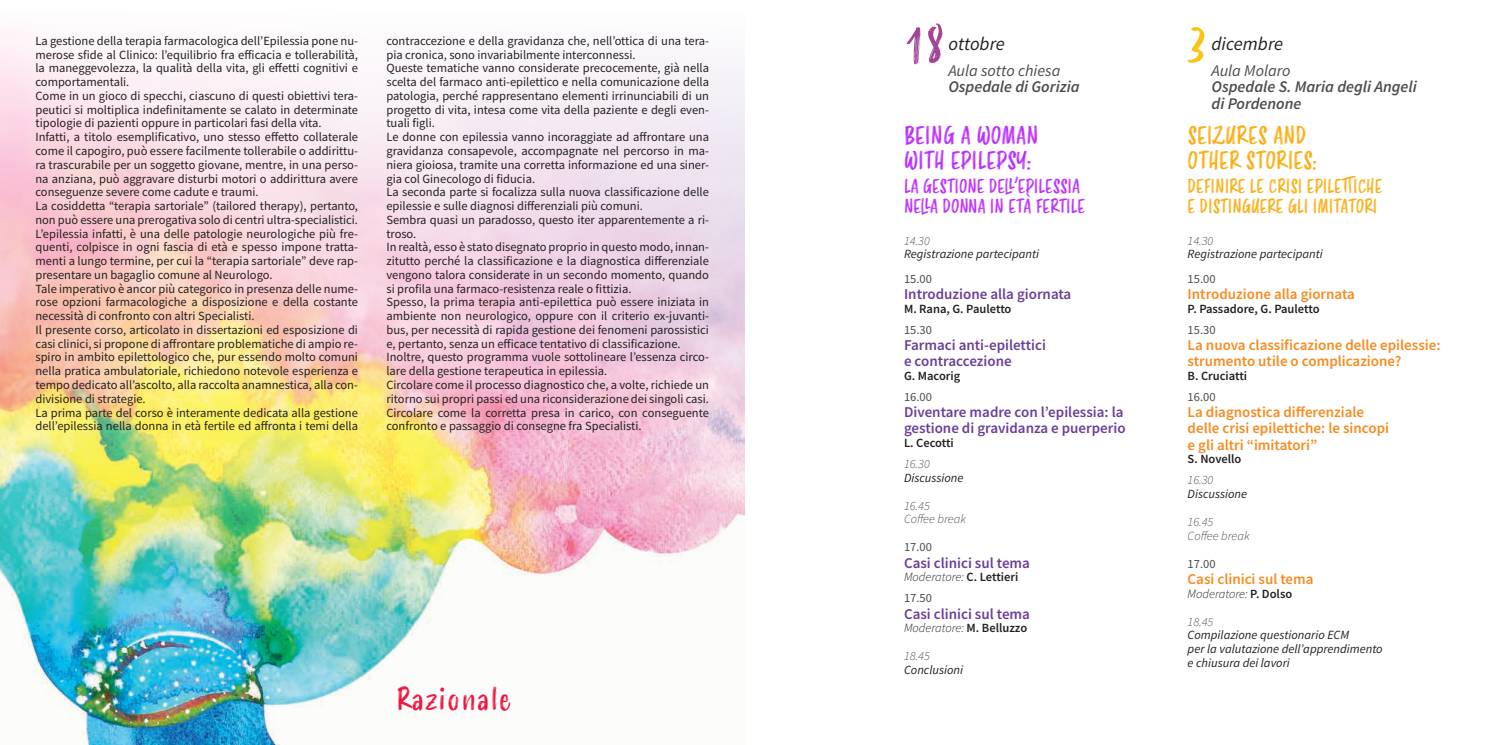
<style>
.page{position:relative;width:1489px;height:745px;background:#fff}
.page>*{position:absolute;margin:0;border:0;box-sizing:border-box;transform-origin:0 0}
.t1{font:51.25px "Smoothy";color:#a34499}
.t2{font:51.25px "Smoothy";color:#fec210}
.t3{font:30px "Smoothy";letter-spacing:.05em;color:#ed1844}
.t4{font:23.75px/25px "Smoothy";color:#bb30ff}
.t5{font:23.75px/25px "Smoothy";letter-spacing:-.005em;color:#faaf18}
.t6{font:18.75px/20px "Smoothy";letter-spacing:-.01em;color:#faaf18}
.t7{font:18.75px/20px "Smoothy";letter-spacing:-.01em;color:#bb30ff}
.t8{font:italic 18.75px "Source Sans Pro";color:#231f20}
.t9{font:italic 600 16.25px/16.2px "Source Sans Pro";color:#4b4c4d}
.t10{font:italic 16.25px "Source Sans Pro";color:#4b4c4d}
.t11{font:600 15px/16.2px "Source Sans Pro";color:#f68b1f}
.t12{font:600 15px/16.2px "Source Sans Pro";color:#6b3e98}
.t13{font:12.5px/13.8px "Source Sans Pro";color:#231f20;text-align:justify}
.t14{font:italic 12.5px/13.8px "Source Sans Pro";color:#231f20}
.t15{font:600 12.5px "Source Sans Pro";color:#231f20}
.t16{font:italic 300 12.5px "Source Sans Pro";color:#4b4c4d}
.t17{font:italic 300 12.5px "Source Sans Pro";color:#231f20}
.t18{font:12.5px "Source Sans Pro";color:#4b4c4d}
.s1{font-weight:400}
.s2{font-weight:600;font-style:normal}
</style>
<div class="page">
<img style="left:0;top:36px;width:744px;height:708px">
<p class="t13" style="left:35px;top:34px;width:324px">La gestione della terapia farmacologica dell’Epilessia pone nu&shy;merose sfide al Clinico: l’equilibrio fra efficacia e tollerabilità, la maneggevolezza, la qualità della vita, gli effetti cognitivi e comportamentali.</p>
<p class="t13" style="left:35px;top:89px;width:324px">Come in un gioco di specchi, ciascuno di questi obiettivi tera&shy;peutici si moltiplica indefinitamente se calato in determinate tipologie di pazienti oppure in particolari fasi della vita.</p>
<p class="t13" style="left:35px;top:130px;width:324px">Infatti, a titolo esemplificativo, uno stesso effetto collaterale come il capogiro, può essere facilmente tollerabile o addirittu&shy;ra trascurabile per un soggetto giovane, mentre, in una perso&shy;na anziana, può aggravare disturbi motori o addirittura avere conseguenze severe come cadute e traumi.</p>
<p class="t13" style="left:35px;top:199px;width:324px">La cosiddetta “terapia sartoriale” (tailored therapy), pertanto, non può essere una prerogativa solo di centri ultra-specialistici.</p>
<p class="t13" style="left:35px;top:226px;width:324px">L’epilessia infatti, è una delle patologie neurologiche più fre&shy;quenti, colpisce in ogni fascia di età e spesso impone tratta&shy;menti a lungo termine, per cui la “terapia sartoriale” deve rap&shy;presentare un bagaglio comune al Neurologo.</p>
<p class="t13" style="left:35px;top:281px;width:324px">Tale imperativo è ancor più categorico in presenza delle nume&shy;rose opzioni farmacologiche a disposizione e della costante necessità di confronto con altri Specialisti.</p>
<p class="t13" style="left:35px;top:322px;width:324px">Il presente corso, articolato in dissertazioni ed esposizione di casi clinici, si propone di affrontare problematiche di ampio re&shy;spiro in ambito epilettologico che, pur essendo molto comuni nella pratica ambulatoriale, richiedono notevole esperienza e tempo dedicato all’ascolto, alla raccolta anamnestica, alla con&shy;divisione di strategie.</p>
<p class="t13" style="left:35px;top:405px;width:324px">La prima parte del corso è interamente dedicata alla gestione dell’epilessia nella donna in età fertile ed affronta i temi della</p>
<p class="t13" style="left:386px;top:34px;width:324px">contraccezione e della gravidanza che, nell’ottica di una tera&shy;pia cronica, sono invariabilmente interconnessi.</p>
<p class="t13" style="left:386px;top:61px;width:324px">Queste tematiche vanno considerate precocemente, già nella scelta del farmaco anti-epilettico e nella comunicazione della patologia, perché rappresentano elementi irrinunciabili di un progetto di vita, intesa come vita della paziente e degli even&shy;tuali figli.</p>
<p class="t13" style="left:386px;top:130px;width:324px">Le donne con epilessia vanno incoraggiate ad affrontare una gravidanza consapevole, accompagnate nel percorso in ma&shy;niera gioiosa, tramite una corretta informazione ed una siner&shy;gia col Ginecologo di fiducia.</p>
<p class="t13" style="left:386px;top:185px;width:324px">La seconda parte si focalizza sulla nuova classificazione delle epilessie e sulle diagnosi differenziali più comuni.</p>
<p class="t13" style="left:386px;top:212px;width:324px">Sembra quasi un paradosso, questo iter apparentemente a ri&shy;troso.</p>
<p class="t13" style="left:386px;top:240px;width:324px">In realtà, esso è stato disegnato proprio in questo modo, innan&shy;zitutto perché la classificazione e la diagnostica differenziale vengono talora considerate in un secondo momento, quando si profila una farmaco-resistenza reale o fittizia.</p>
<p class="t13" style="left:386px;top:295px;width:324px">Spesso, la prima terapia anti-epilettica può essere iniziata in ambiente non neurologico, oppure con il criterio ex-juvanti&shy;bus, per necessità di rapida gestione dei fenomeni parossistici e, pertanto, senza un efficace tentativo di classificazione.</p>
<p class="t13" style="left:386px;top:350px;width:324px">Inoltre, questo programma vuole sottolineare l’essenza circo&shy;lare della gestione terapeutica in epilessia.</p>
<p class="t13" style="left:386px;top:377px;width:324px">Circolare come il processo diagnostico che, a volte, richiede un ritorno sui propri passi ed una riconsiderazione dei singoli casi.</p>
<p class="t13" style="left:386px;top:405px;width:324px">Circolare come la corretta presa in carico, con conseguente confronto e passaggio di consegne fra Specialisti.</p>
<p class="t3" style="left:396px;top:676px;width:116px">Razionale</p>
<p class="t1" style="left:904px;top:7px;width:42px">18</p>
<p class="t2" style="left:1187px;top:7px;width:19px">3</p>
<p class="t8" style="left:948px;top:31px;width:58px">ottobre</p>
<p class="t9" style="left:948px;top:62px;width:133px"><span class="s1">Aula sotto chiesa<br></span>Ospedale di Gorizia</p>
<p class="t10" style="left:1211px;top:60px;width:81px">Aula Molaro</p>
<p class="t8" style="left:1211px;top:31px;width:73px">dicembre</p>
<p class="t9" style="left:1211px;top:79px;width:207px">Ospedale S. Maria degli Angeli di Pordenone</p>
<p class="t4" style="left:904px;top:124px;width:136px">BEING A WOMAN<br>WITH EPILEPSY:</p>
<p class="t7" style="left:904px;top:177px;width:183px">LA GESTIONE DELL’EPILESSIA<br>NELLA DONNA IN ETÀ FERTILE</p>
<p class="t16" style="left:904px;top:232px;width:27px">14.30</p>
<p class="t14" style="left:904px;top:247px;width:136px">Registrazione partecipanti</p>
<p class="t18" style="left:904px;top:270px;width:29px">15.00</p>
<p class="t12" style="left:904px;top:285px;width:169px">Introduzione alla giornata</p>
<p class="t15" style="left:904px;top:300px;width:109px">M. Rana, G. Pauletto</p>
<p class="t18" style="left:904px;top:321px;width:29px">15.30</p>
<p class="t12" style="left:904px;top:336px;width:143px">Farmaci anti-epilettici e contraccezione</p>
<p class="t15" style="left:904px;top:367px;width:58px">G. Macorig</p>
<p class="t18" style="left:904px;top:388px;width:29px">16.00</p>
<p class="t12" style="left:904px;top:403px;width:223px">Diventare madre con l’epilessia: la gestione di gravidanza e puerperio</p>
<p class="t15" style="left:904px;top:434px;width:51px">L. Cecotti</p>
<p class="t16" style="left:904px;top:456px;width:27px">16.30</p>
<p class="t14" style="left:904px;top:470px;width:61px">Discussione</p>
<p class="t16" style="left:904px;top:497px;width:27px">16.45</p>
<p class="t16" style="left:904px;top:511px;width:63px">Coffee break</p>
<p class="t18" style="left:904px;top:539px;width:29px">17.00</p>
<p class="t12" style="left:904px;top:554px;width:127px">Casi clinici sul tema</p>
<p class="t17" style="left:904px;top:569px;width:116px">Moderatore: <span class="s2">C. Lettieri</span></p>
<p class="t18" style="left:904px;top:589px;width:29px">17.50</p>
<p class="t12" style="left:904px;top:605px;width:127px">Casi clinici sul tema</p>
<p class="t17" style="left:904px;top:620px;width:125px">Moderatore: <span class="s2">M. Belluzzo</span></p>
<p class="t16" style="left:904px;top:648px;width:27px">18.45</p>
<p class="t14" style="left:904px;top:662px;width:60px">Conclusioni</p>
<p class="t5" style="left:1187px;top:124px;width:131px">SEIZURES AND<br>OTHER STORIES:</p>
<p class="t6" style="left:1187px;top:177px;width:196px">DEFINIRE LE CRISI EPILETTICHE<br>E DISTINGUERE GLI IMITATORI</p>
<p class="t16" style="left:1187px;top:232px;width:27px">14.30</p>
<p class="t14" style="left:1187px;top:247px;width:136px">Registrazione partecipanti</p>
<p class="t18" style="left:1187px;top:270px;width:29px">15.00</p>
<p class="t11" style="left:1187px;top:285px;width:169px">Introduzione alla giornata</p>
<p class="t15" style="left:1187px;top:300px;width:133px">P. Passadore, G. Pauletto</p>
<p class="t18" style="left:1187px;top:321px;width:29px">15.30</p>
<p class="t11" style="left:1187px;top:336px;width:254px">La nuova classificazione delle epilessie: strumento utile o complicazione?</p>
<p class="t15" style="left:1187px;top:367px;width:61px">B. Cruciatti</p>
<p class="t18" style="left:1187px;top:388px;width:29px">16.00</p>
<p class="t11" style="left:1187px;top:403px;width:203px">La diagnostica differenziale delle crisi epilettiche: le sincopi e gli altri “imitatori”</p>
<p class="t15" style="left:1187px;top:450px;width:55px">S. Novello</p>
<p class="t16" style="left:1187px;top:472px;width:27px">16.30</p>
<p class="t14" style="left:1187px;top:486px;width:61px">Discussione</p>
<p class="t16" style="left:1187px;top:513px;width:27px">16.45</p>
<p class="t16" style="left:1187px;top:527px;width:63px">Coffee break</p>
<p class="t18" style="left:1187px;top:555px;width:29px">17.00</p>
<p class="t11" style="left:1187px;top:570px;width:127px">Casi clinici sul tema</p>
<p class="t17" style="left:1187px;top:585px;width:106px">Moderatore: <span class="s2">P. Dolso</span></p>
<p class="t16" style="left:1187px;top:613px;width:27px">18.45</p>
<p class="t14" style="left:1187px;top:628px;width:196px">Compilazione questionario ECM<br>per la valutazione dell’apprendimento e chiusura dei lavori</p>
</div>
